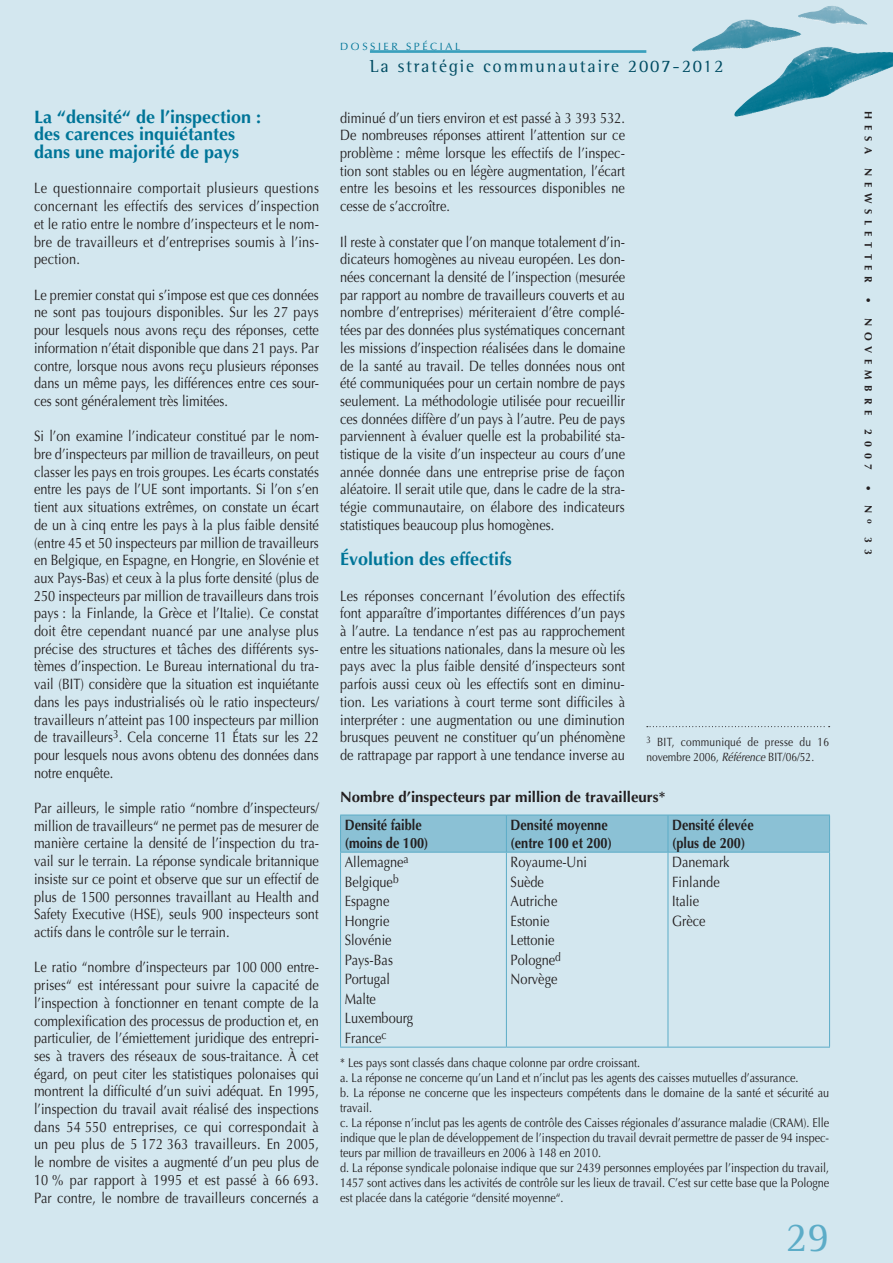
<style>
.page{position:relative;width:893px;height:1263px;background:#d3e7ef}
.page>*{position:absolute;margin:0;border:0;box-sizing:border-box;transform-origin:0 0}
.t1{font:42px "Rotis Semi Serif";color:#5cacc7}
.t2{font:700 18px/17.7px "Optima";color:#007598}
.t3{font:18px "Rotis Semi Serif";letter-spacing:.1em;color:#004c63}
.t4{font:15px/17.7px "Optima";color:#231f20;text-align:justify;scale:.85 1}
.t5{font:700 15px/17.7px "Optima";color:#231f20;scale:.85 1}
.t6{font:700 15px/28.3px "Optima";color:#231f20}
.t7{font:12.75px/15px "Optima";color:#231f20;scale:.85 1}
.t8{font:12px/15px "Optima";letter-spacing:.025em;color:#231f20;scale:.85 1}
.t9{font:700 10.5px "Optima";letter-spacing:.55em;color:#231f20}
.t10{font:10.5px "Optima";color:#007598}
.s1{font-style:italic}
</style>
<div class="page">
<hr style="left:370px;top:50px;width:276px;height:3px;background:#39a0bd">
<img style="left:798px;top:6px;width:69px;height:19px">
<img style="left:692px;top:19px;width:109px;height:33px">
<img style="left:734px;top:47px;width:159px;height:70px">
<div style="left:341px;top:816px;width:488px;height:36px;background:#8bc1d5"></div>
<hr style="left:340px;top:815px;width:166px;height:1px;background:#5cacc7">
<hr style="left:340px;top:815px;width:1px;height:37px;background:#5cacc7">
<hr style="left:506px;top:815px;width:162px;height:1px;background:#5cacc7">
<hr style="left:506px;top:815px;width:1px;height:37px;background:#5cacc7">
<hr style="left:668px;top:815px;width:162px;height:1px;background:#5cacc7">
<hr style="left:668px;top:815px;width:1px;height:37px;background:#5cacc7">
<hr style="left:829px;top:815px;width:1px;height:37px;background:#5cacc7">
<hr style="left:340px;top:852px;width:166px;height:1px;background:#5cacc7">
<hr style="left:340px;top:852px;width:1px;height:195px;background:#5cacc7">
<hr style="left:506px;top:852px;width:162px;height:1px;background:#5cacc7">
<hr style="left:506px;top:852px;width:1px;height:195px;background:#5cacc7">
<hr style="left:668px;top:852px;width:162px;height:1px;background:#5cacc7">
<hr style="left:668px;top:852px;width:1px;height:195px;background:#5cacc7">
<hr style="left:829px;top:852px;width:1px;height:195px;background:#5cacc7">
<hr style="left:340px;top:1047px;width:166px;height:1px;background:#5cacc7">
<hr style="left:506px;top:1047px;width:162px;height:1px;background:#5cacc7">
<hr style="left:668px;top:1047px;width:162px;height:1px;background:#5cacc7">
<svg style="left:647px;top:726px;width:183px;height:1px"></svg>
<p class="t2" style="left:34px;top:108px;width:229px">La “densité“ de l’inspection : des carences inquiétantes dans une majorité de pays</p>
<p class="t4" style="left:34px;top:180px;width:337px">Le questionnaire comportait plusieurs questions concernant les effectifs des services d’inspection et le ratio entre le nombre d’inspecteurs et le nom&shy;bre de travailleurs et d’entreprises soumis à l’ins&shy;pection.</p>
<p class="t4" style="left:34px;top:286px;width:337px">Le premier constat qui s’impose est que ces données ne sont pas toujours disponibles. Sur les 27 pays pour lesquels nous avons reçu des réponses, cette information n’était disponible que dans 21 pays. Par contre, lorsque nous avons reçu plusieurs réponses dans un même pays, les différences entre ces sour&shy;ces sont généralement très limitées.</p>
<p class="t4" style="left:34px;top:428px;width:337px">Si l’on examine l’indicateur constitué par le nom&shy;bre d’inspecteurs par million de travailleurs, on peut classer les pays en trois groupes. Les écarts constatés entre les pays de l’UE sont importants. Si l’on s’en tient aux situations extrêmes, on constate un écart de un à cinq entre les pays à la plus faible densité (entre 45 et 50 inspecteurs par million de travailleurs en Belgique, en Espagne, en Hongrie, en Slovénie et aux Pays-Bas) et ceux à la plus forte densité (plus de 250 inspecteurs par million de travailleurs dans trois pays : la Finlande, la Grèce et l’Italie). Ce constat doit être cependant nuancé par une analyse plus précise des structures et tâches des différents sys&shy;tèmes d’inspection. Le Bureau international du tra&shy;vail (BIT) considère que la situation est inquiétante dans les pays industrialisés où le ratio inspecteurs/ travailleurs n’atteint pas 100 inspecteurs par million de travailleurs<sup>3</sup>. Cela concerne 11 États sur les 22 pour lesquels nous avons obtenu des données dans notre enquête.</p>
<p class="t4" style="left:34px;top:799px;width:337px">Par ailleurs, le simple ratio “nombre d’inspecteurs/ million de travailleurs“ ne permet pas de mesurer de manière certaine la densité de l’inspection du tra&shy;vail sur le terrain. La réponse syndicale britannique insiste sur ce point et observe que sur un effectif de plus de 1500 personnes travaillant au Health and Safety Executive (HSE), seuls 900 inspecteurs sont actifs dans le contrôle sur le terrain.</p>
<p class="t4" style="left:34px;top:959px;width:337px">Le ratio “nombre d’inspecteurs par 100 000 entre&shy;prises“ est intéressant pour suivre la capacité de l’inspection à fonctionner en tenant compte de la complexification des processus de production et, en particulier, de l’émiettement juridique des entrepri&shy;ses à travers des réseaux de sous-traitance. À cet égard, on peut citer les statistiques polonaises qui montrent la difficulté d’un suivi adéquat. En 1995, l’inspection du travail avait réalisé des inspections dans 54 550 entreprises, ce qui correspondait à un peu plus de 5 172 363 travailleurs. En 2005, le nombre de visites a augmenté d’un peu plus de 10 % par rapport à 1995 et est passé à 66 693.<br>Par contre, le nombre de travailleurs concernés a</p>
<p class="t10" style="left:340px;top:41px;width:20px">Dossier</p>
<p class="t10" style="left:406px;top:41px;width:9px">spécial</p>
<p class="t3" style="left:370px;top:56px;width:355px">La stratégie communautaire 2007-2012</p>
<p class="t4" style="left:340px;top:109px;width:337px">diminué d’un tiers environ et est passé à 3 393 532.<br>De nombreuses réponses attirent l’attention sur ce problème : même lorsque les effectifs de l’inspec&shy;tion sont stables ou en légère augmentation, l’écart entre les besoins et les ressources disponibles ne cesse de s’accroître.</p>
<p class="t4" style="left:340px;top:233px;width:337px">Il reste à constater que l’on manque totalement d’in&shy;dicateurs homogènes au niveau européen. Les don&shy;nées concernant la densité de l’inspection (mesurée par rapport au nombre de travailleurs couverts et au nombre d’entreprises) mériteraient d’être complé&shy;tées par des données plus systématiques concernant les missions d’inspection réalisées dans le domaine de la santé au travail. De telles données nous ont été communiquées pour un certain nombre de pays seulement. La méthodologie utilisée pour recueillir ces données diffère d’un pays à l’autre. Peu de pays parviennent à évaluer quelle est la probabilité sta&shy;tistique de la visite d’un inspecteur au cours d’une année donnée dans une entreprise prise de façon aléatoire. Il serait utile que, dans le cadre de la stra&shy;tégie communautaire, on élabore des indicateurs statistiques beaucoup plus homogènes.</p>
<p class="t2" style="left:340px;top:550px;width:173px">Évolution des effectifs</p>
<p class="t4" style="left:340px;top:587px;width:337px">Les réponses concernant l’évolution des effectifs font apparaître d’importantes différences d’un pays à l’autre. La tendance n’est pas au rapprochement entre les situations nationales, dans la mesure où les pays avec la plus faible densité d’inspecteurs sont parfois aussi ceux où les effectifs sont en diminu&shy;tion. Les variations à court terme sont difficiles à interpréter : une augmentation ou une diminution brusques peuvent ne constituer qu’un phénomène de rattrapage par rapport à une tendance inverse au</p>
<p class="t6" style="left:345px;top:783px;width:322px;text-indent:-5px">Nombre d’inspecteurs par million de travailleurs*<br>Densité faible</p>
<p class="t5" style="left:345px;top:834px;width:100px">(moins de 100)</p>
<p class="t8" style="left:646px;top:735px;width:216px"><sup>3</sup> BIT, communiqué de presse du 16 novembre 2006, <span class="s1">Référence</span> BIT/06/52.</p>
<p class="t5" style="left:511px;top:816px;width:121px">Densité moyenne (entre 100 et 200)</p>
<p class="t5" style="left:672px;top:816px;width:97px">Densité élevée (plus de 200)</p>
<p class="t4" style="left:345px;top:853px;width:82px;line-height:19.5px;text-align:left">Allemagne<sup>a<br></sup>Belgique<sup>b<br></sup>Espagne<br>Hongrie<br>Slovénie<br>Pays-Bas<br>Portugal<br>Malte<br>Luxembourg<br>France<sup>c</sup></p>
<p class="t4" style="left:511px;top:853px;width:92px;line-height:19.5px;text-align:left">Royaume-Uni<br>Suède<br>Autriche<br>Estonie<br>Lettonie<br>Pologne<sup>d<br></sup>Norvège</p>
<p class="t4" style="left:672px;top:853px;width:69px;line-height:19.5px;text-align:left">Danemark<br>Finlande<br>Italie<br>Grèce</p>
<p class="t7" style="left:340px;top:1055px;width:577px">* Les pays sont classés dans chaque colonne par ordre croissant.<br>a. La réponse ne concerne qu’un Land et n’inclut pas les agents des caisses mutuelles d’assurance.<br>b. La réponse ne concerne que les inspecteurs compétents dans le domaine de la santé et sécurité au travail.<br>c. La réponse n’inclut pas les agents de contrôle des Caisses régionales d’assurance maladie (CRAM). Elle indique que le plan de développement de l’inspection du travail devrait permettre de passer de 94 inspec&shy;teurs par million de travailleurs en 2006 à 148 en 2010.<br>d. La réponse syndicale polonaise indique que sur 2439 personnes employées par l’inspection du travail, 1457 sont actives dans les activités de contrôle sur les lieux de travail. C’est sur cette base que la Pologne est placée dans la catégorie “densité moyenne“.</p>
<h1 class="t1" style="left:786px;top:1212px;width:45px">29</h1>
<p class="t9" style="left:874px;top:111px;width:44px;rotate:90deg">hesa</p>
<p class="t9" style="left:874px;top:168px;width:116px;rotate:90deg">NE WS LE TTE R</p>
<p class="t9" style="left:874px;top:297px;width:119px;rotate:90deg">• Novembr e</p>
<p class="t9" style="left:874px;top:429px;width:42px;rotate:90deg">2007</p>
<p class="t9" style="left:874px;top:485px;width:41px;rotate:90deg">• N <sup>o</sup></p>
<p class="t9" style="left:874px;top:537px;width:19px;rotate:90deg">3 3</p>
</div>
